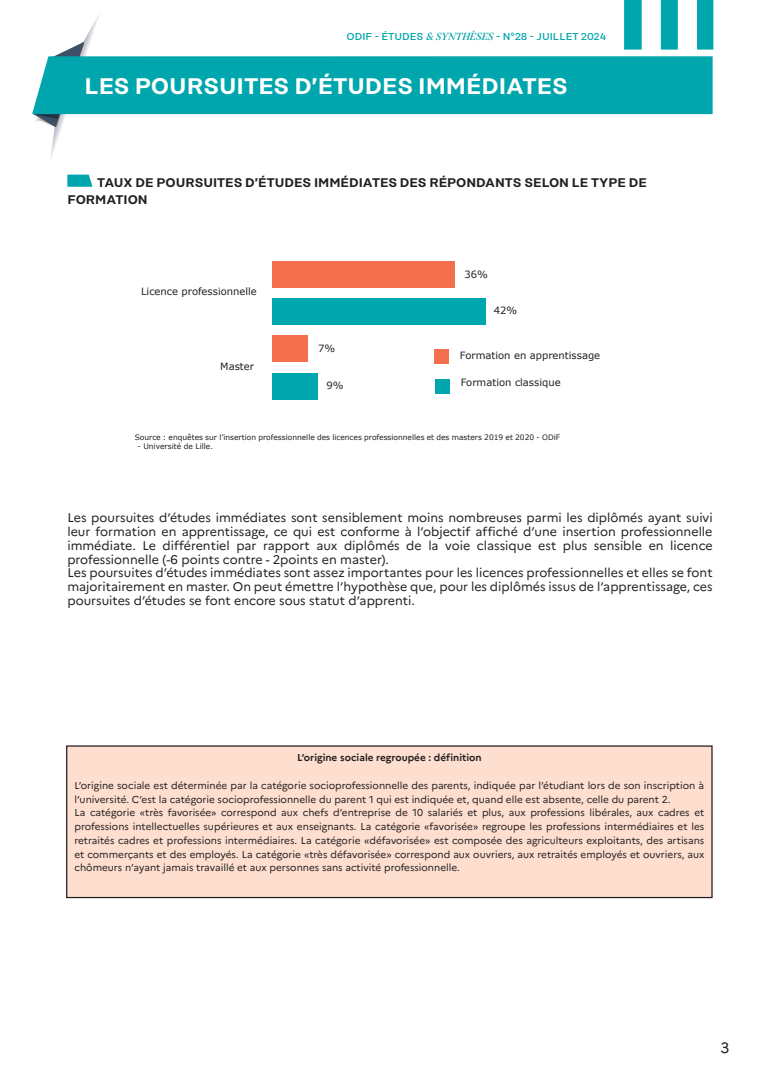
<style>
.page{position:relative;width:780px;height:1088px;background:#fff}
.page>*{position:absolute;margin:0;border:0;box-sizing:border-box;transform-origin:0 0}
.t1{font:600 22.5px "Rational Display";color:#fff}
.t2{font:15px "Marianne";color:#231f20}
.t3{font:12.5px/13.8px "Marianne";color:#231f20;text-align:justify}
.Titre_paragraphe{font:600 12.5px/17.5px "Rational Display";color:#231f20}
.t4{font:10px/13.8px "Marianne";color:#231f20}
.Gros_titre_sur_bande_bleue{font:10px "Verdana";color:#231f20}
.t5{font:500 10px "Rational Display";color:#00a6ad}
.t6{font:700 10px "Marianne";color:#231f20}
.t7{font:7.5px "Verdana";color:#231f20}
.s1{font-family:"Eliza";font-style:italic}
</style>
<div class="page">
<svg style="left:624px;top:0;width:90px;height:50px"></svg>
<svg style="left:35px;top:13px;width:65px;height:147px"></svg>
<div style="left:32px;top:56px;width:681px;height:59px;background:#00a6ad"></div>
<div style="left:67px;top:746px;width:645px;height:151px;background:#fddecf"></div>
<div style="left:66px;top:745px;width:646px;height:153px;border:1px solid #231f20"></div>
<svg style="left:67px;top:175px;width:25px;height:12px"></svg>
<div style="left:272px;top:261px;width:182px;height:26px;background:#f36f4e"></div>
<div style="left:272px;top:298px;width:213px;height:27px;background:#00a6ad"></div>
<div style="left:272px;top:335px;width:35px;height:27px;background:#f36f4e"></div>
<div style="left:272px;top:373px;width:46px;height:26px;background:#00a6ad"></div>
<div style="left:434px;top:349px;width:14px;height:14px;background:#f36f4e"></div>
<div style="left:435px;top:379px;width:14px;height:15px;background:#00a6ad"></div>
<p class="t5" style="left:346px;top:30px;width:261px">ODIF - ÉTUDES <span class="s1">&amp; SYNTHÈSES</span> - N°28 - JUILLET 2024</p>
<p class="t1" style="left:84px;top:73px;width:485px">LES POURSUITES D’ÉTUDES IMMÉDIATES</p>
<p class="Titre_paragraphe" style="left:67px;top:174px;width:581px;text-indent:30px">TAUX DE POURSUITES D’ÉTUDES IMMÉDIATES DES RÉPONDANTS SELON LE TYPE DE<br>FORMATION</p>
<p class="Gros_titre_sur_bande_bleue" style="left:141px;top:284px;width:117px">Licence professionnelle</p>
<p class="Gros_titre_sur_bande_bleue" style="left:220px;top:360px;width:35px">Master</p>
<p class="Gros_titre_sur_bande_bleue" style="left:318px;top:342px;width:19px">7%</p>
<p class="Gros_titre_sur_bande_bleue" style="left:326px;top:379px;width:19px">9%</p>
<p class="Gros_titre_sur_bande_bleue" style="left:464px;top:267px;width:25px">36%</p>
<p class="Gros_titre_sur_bande_bleue" style="left:494px;top:303px;width:25px">42%</p>
<p class="Gros_titre_sur_bande_bleue" style="left:460px;top:348px;width:142px">Formation en apprentissage</p>
<p class="Gros_titre_sur_bande_bleue" style="left:461px;top:376px;width:101px">Formation classique</p>
<p class="t7" style="left:135px;top:432px;width:427px">Source : enquêtes sur l’insertion professionnelle des licences professionnelles et des masters 2019 et 2020 - ODiF</p>
<p class="t7" style="left:137px;top:441px;width:77px">- Université de Lille.</p>
<p class="t3" style="left:67px;top:510px;width:646px">Les poursuites d’études immédiates sont sensiblement moins nombreuses parmi les diplômés ayant suivi leur formation en apprentissage, ce qui est conforme à l’objectif affiché d’une insertion professionnelle immédiate. Le différentiel par rapport aux diplômés de la voie classique est plus sensible en licence professionnelle (-6 points contre - 2points en master).</p>
<p class="t3" style="left:67px;top:565px;width:646px">Les poursuites d’études immédiates sont assez importantes pour les licences professionnelles et elles se font majoritairement en master. On peut émettre l’hypothèse que, pour les diplômés issus de l’apprentissage, ces poursuites d’études se font encore sous statut d’apprenti.</p>
<p class="t6" style="left:297px;top:750px;width:186px">L’origine sociale regroupée : définition</p>
<p class="t4" style="left:74px;top:777px;width:631px">L’origine sociale est déterminée par la catégorie socioprofessionnelle des parents, indiquée par l’étudiant lors de son inscription à l’université. C’est la catégorie socioprofessionnelle du parent 1 qui est indiquée et, quand elle est absente, celle du parent 2.</p>
<p class="t4" style="left:74px;top:805px;width:631px;text-align:justify">La catégorie «très favorisée» correspond aux chefs d’entreprise de 10 salariés et plus, aux professions libérales, aux cadres et professions intellectuelles supérieures et aux enseignants. La catégorie «favorisée» regroupe les professions intermédiaires et les retraités cadres et professions intermédiaires. La catégorie «défavorisée» est composée des agriculteurs exploitants, des artisans et commerçants et des employés. La catégorie «très défavorisée» correspond aux ouvriers, aux retraités employés et ouvriers, aux chômeurs n’ayant jamais travaillé et aux personnes sans activité professionnelle.</p>
<h2 class="t2" style="left:720px;top:1036px;width:11px">3</h2>
</div>
